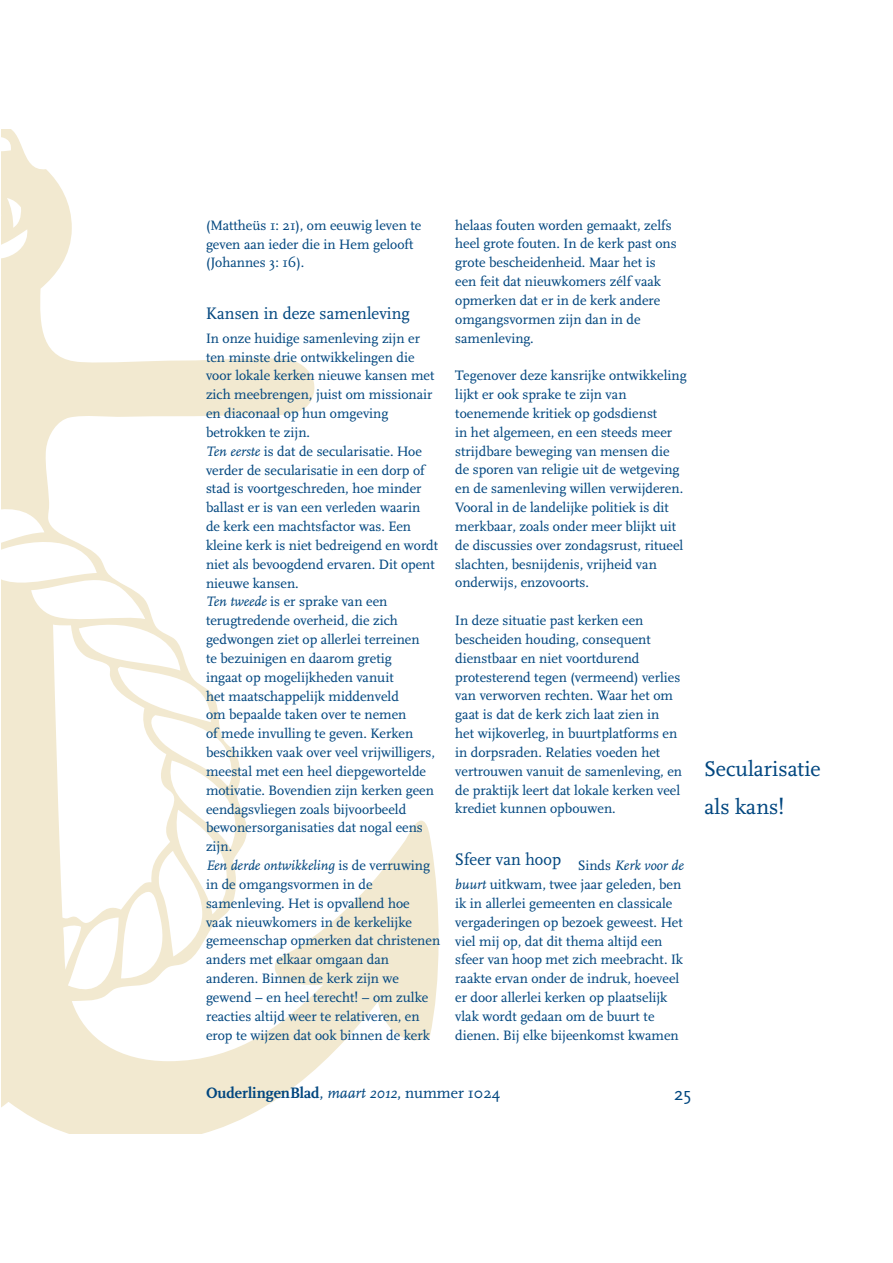
<style>
.page{position:relative;width:893px;height:1263px;background:#fff}
.page>*{position:absolute;margin:0;border:0;box-sizing:border-box;transform-origin:0 0}
.t1{font:22.05px/37.7px "Cscala";color:#00467f}
.t2{font:18.9px "Scala Sans";color:#00467f}
.t3{font:17.25px "Cscala";letter-spacing:.005em;color:#00467f}
.t4{font:700 15.75px "Cscala";color:#00467f}
.t5{font:14.1px/18.9px "Cscala";color:#00467f}
.s1{font-style:italic}
.s2{font-weight:400}
.s3{font-weight:400;font-style:italic}
</style>
<div class="page">
<svg style="left:1px;top:130px;width:438px;height:1003px"></svg>
<p class="t5" style="left:206px;top:217px;width:217px">(Mattheüs 1: 21), om eeuwig leven te geven aan ieder die in Hem gelooft (Johannes 3: 16).</p>
<p class="t3" style="left:206px;top:306px;width:205px">Kansen in deze samenleving</p>
<p class="t5" style="left:206px;top:330px;width:236px">In onze huidige samenleving zijn er ten minste drie ontwikkelingen die voor lokale kerken nieuwe kansen met zich meebrengen, juist om missionair en diaconaal op hun omgeving betrokken te zijn.<br><span class="s1">Ten eerste</span> is dat de secularisatie. Hoe verder de secularisatie in een dorp of stad is voortgeschreden, hoe minder ballast er is van een verleden waarin<br>de kerk een machtsfactor was. Een kleine kerk is niet bedreigend en wordt niet als bevoogdend ervaren. Dit opent nieuwe kansen.<br><span class="s1">Ten tweede</span> is er sprake van een terugtredende overheid, die zich gedwongen ziet op allerlei terreinen<br>te bezuinigen en daarom gretig<br>ingaat op mogelijkheden vanuit<br>het maatschappelijk middenveld<br>om bepaalde taken over te nemen<br>of mede invulling te geven. Kerken beschikken vaak over veel vrijwilligers, meestal met een heel diepgewortelde motivatie. Bovendien zijn kerken geen eendagsvliegen zoals bijvoorbeeld bewonersorganisaties dat nogal eens zijn.<br><span class="s1">Een derde ontwikkeling</span> is de verruwing in de omgangsvormen in de samenleving. Het is opvallend hoe<br>vaak nieuwkomers in de kerkelijke gemeenschap opmerken dat christenen anders met elkaar omgaan dan anderen. Binnen de kerk zijn we gewend – en heel terecht! – om zulke reacties altijd weer te relativeren, en erop te wijzen dat ook binnen de kerk</p>
<p class="t5" style="left:455px;top:217px;width:223px">helaas fouten worden gemaakt, zelfs heel grote fouten. In de kerk past ons grote bescheidenheid. Maar het is een feit dat nieuwkomers zélf vaak opmerken dat er in de kerk andere omgangsvormen zijn dan in de samenleving.</p>
<p class="t5" style="left:455px;top:367px;width:233px">Tegenover deze kansrijke ontwikkeling lijkt er ook sprake te zijn van toenemende kritiek op godsdienst<br>in het algemeen, en een steeds meer strijdbare beweging van mensen die de sporen van religie uit de wetgeving en de samenleving willen verwijderen.<br>Vooral in de landelijke politiek is dit merkbaar, zoals onder meer blijkt uit de discussies over zondagsrust, ritueel slachten, besnijdenis, vrijheid van onderwijs, enzovoorts.</p>
<p class="t5" style="left:455px;top:612px;width:228px">In deze situatie past kerken een bescheiden houding, consequent dienstbaar en niet voortdurend protesterend tegen (vermeend) verlies van verworven rechten. Waar het om gaat is dat de kerk zich laat zien in<br>het wijkoverleg, in buurtplatforms en in dorpsraden. Relaties voeden het vertrouwen vanuit de samenleving, en de praktijk leert dat lokale kerken veel krediet kunnen opbouwen.</p>
<p class="t3" style="left:455px;top:852px;width:230px">Sfeer van hoop <sub>Sinds</sub> <sub>Kerk</sub> <sub>voor</sub> <sub>de</sub></p>
<p class="t5" style="left:455px;top:876px;width:229px"><span class="s1">buurt</span> uitkwam, twee jaar geleden, ben ik in allerlei gemeenten en classicale vergaderingen op bezoek geweest. Het viel mij op, dat dit thema altijd een sfeer van hoop met zich meebracht. Ik raakte ervan onder de indruk, hoeveel er door allerlei kerken op plaatselijk vlak wordt gedaan om de buurt te dienen. Bij elke bijeenkomst kwamen</p>
<h1 class="t1" style="left:704px;top:752px;width:118px">Secularisatie als kans!</h1>
<p class="t4" style="left:206px;top:1086px;width:296px">OuderlingenBlad<span class="s2">,</span> <span class="s3">maart 2012</span><span class="s2">, nummer 1024</span></p>
<h2 class="t2" style="left:674px;top:1086px;width:19px">25</h2>
</div>
